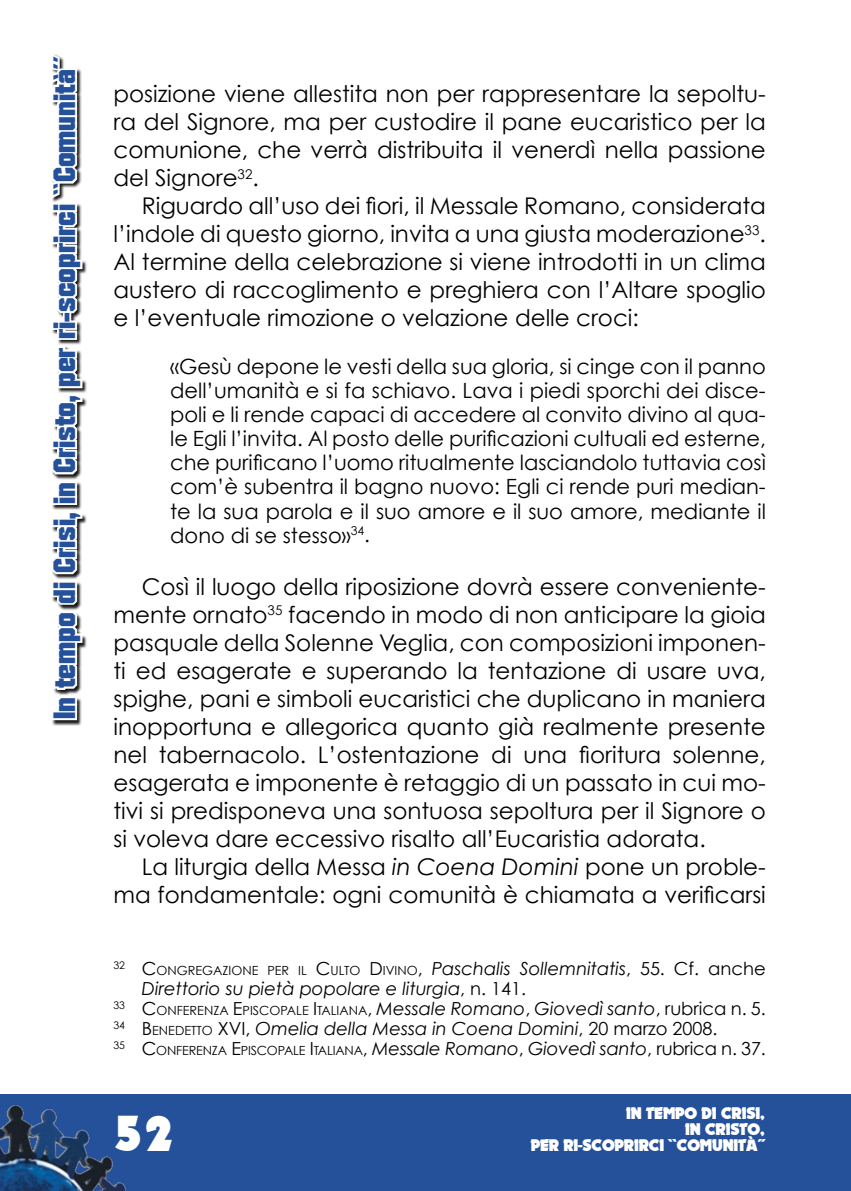
<style>
.page{position:relative;width:851px;height:1191px;background:#fff}
.page>*{position:absolute;margin:0;border:0;box-sizing:border-box;transform-origin:0 0}
.t1{font:48px "November";color:#fff}
.t2{font:30px "Autumn";color:#24519a}
.t3{font:23px/28px "Century Gothic";color:#000;text-align:justify}
.t4{font:21px/24px "Century Gothic";color:#000;text-align:justify}
.t5{font:italic 18px "Century Gothic";color:#000}
.t6{font:16px/16px "November";letter-spacing:-.01em;color:#fff;text-align:right}
.t7{font:12.6px "Century Gothic";color:#000}
.s1{font-style:italic}
.s2{font-size:18px}
.s3{font-style:italic;font-size:18px}
.s4{font-style:normal}
.s5{font-style:normal;font-size:12.6px}
</style>
<div class="page">
<div style="left:0;top:1094px;width:850px;height:97px;background:#24519a"></div>
<hr style="left:850px;top:1094px;width:1px;height:97px;background:#24519a">
<img style="left:0;top:1105px;width:126px;height:86px">
<div style="left:52px;top:54px;width:35px;height:671px;background:#000;opacity:.9"></div>
<div style="left:51px;top:710px;width:26px;height:10px;border:4px solid #fff"></div>
<svg style="left:51px;top:586px;width:33px;height:129px"></svg>
<div style="left:57px;top:580px;width:20px;height:10px;border:4px solid #fff"></div>
<svg style="left:52px;top:509px;width:32px;height:67px"></svg>
<div style="left:57px;top:495px;width:20px;height:10px;border:4px solid #fff"></div>
<svg style="left:52px;top:325px;width:32px;height:175px"></svg>
<div style="left:57px;top:320px;width:20px;height:10px;border:4px solid #fff"></div>
<svg style="left:55px;top:208px;width:29px;height:107px"></svg>
<div style="left:57px;top:203px;width:20px;height:9px;border:4px solid #fff"></div>
<svg style="left:52px;top:54px;width:29px;height:148px"></svg>
<h2 class="t2" style="left:45px;top:719px;width:664px;rotate:-90deg">In tempo di Crisi, in Cristo, per ri-scoprirci ``Comunità´´</h2>
<p class="t3" style="left:113px;top:80px;width:653px">posizione viene allestita non per rappresentare la sepoltu&shy;ra del Signore, ma per custodire il pane eucaristico per la comunione, che verrà distribuita il venerdì nella passione del Signore<sup>32</sup>.</p>
<p class="t3" style="left:113px;top:192px;width:653px;text-indent:28px">Riguardo all’uso dei fiori, il Messale Romano, considerata l’indole di questo giorno, invita a una giusta moderazione<sup>33</sup>.<br>Al termine della celebrazione si viene introdotti in un clima austero di raccoglimento e preghiera con l’Altare spoglio e l’eventuale rimozione o velazione delle croci:</p>
<p class="t4" style="left:170px;top:354px;width:597px">«Gesù depone le vesti della sua gloria, si cinge con il panno dell’umanità e si fa schiavo. Lava i piedi sporchi dei disce&shy;poli e li rende capaci di accedere al convito divino al qua&shy;le Egli l’invita. Al posto delle purificazioni cultuali ed esterne, che purificano l’uomo ritualmente lasciandolo tuttavia così com’è subentra il bagno nuovo: Egli ci rende puri median&shy;te la sua parola e il suo amore e il suo amore, mediante il dono di se stesso»<sup>34</sup>.</p>
<p class="t3" style="left:113px;top:572px;width:653px;text-indent:28px">Così il luogo della riposizione dovrà essere conveniente&shy;mente ornato<sup>35</sup> facendo in modo di non anticipare la gioia pasquale della Solenne Veglia, con composizioni imponen&shy;ti ed esagerate e superando la tentazione di usare uva, spighe, pani e simboli eucaristici che duplicano in maniera inopportuna e allegorica quanto già realmente presente nel tabernacolo. L’ostentazione di una fioritura solenne, esagerata e imponente è retaggio di un passato in cui mo&shy;tivi si predisponeva una sontuosa sepoltura per il Signore o si voleva dare eccessivo risalto all’Eucaristia adorata.</p>
<p class="t3" style="left:113px;top:852px;width:653px;text-align:right">La liturgia della Messa <span class="s1">in Coena Domini</span> pone un proble&shy;ma fondamentale: ogni comunità è chiamata a verificarsi</p>
<p class="t7" style="left:113px;top:962px;width:653px"><sup>32</sup> <span class="s2">C</span>ONGREGAZIONE PER IL <span class="s2">C</span> ULTO <span class="s2">D</span> IVINO<span class="s2">,</span> <span class="s3">Paschalis Sollemnitatis</span><span class="s2">, 55. Cf. anche</span></p>
<p class="t5" style="left:142px;top:977px;width:386px">Direttorio su pietà popolare e liturgia<span class="s4">, n. 141.</span></p>
<p class="t7" style="left:113px;top:1002px;width:653px"><sup>33</sup> <span class="s2">C</span>ONFERENZA <span class="s2">E</span>PISCOPALE <span class="s2">I</span>TALIANA<span class="s2">,</span> <span class="s3">Messale Romano</span><span class="s2">,</span> <span class="s3">Giovedì santo</span><span class="s2">, rubrica n. 5.</span></p>
<p class="t5" style="left:113px;top:1017px;width:605px"><sup>34</sup> <span class="s4">B</span> <span class="s5">ENEDETTO</span> <span class="s4">XVI</span><span class="s4">,</span> Omelia della Messa in Coena Domini<span class="s4">, 20 marzo 2008.</span></p>
<p class="t7" style="left:113px;top:1042px;width:653px"><sup>35</sup> <span class="s2">C</span>ONFERENZA <span class="s2">E</span>PISCOPALE <span class="s2">I</span>TALIANA<span class="s2">,</span> <span class="s3">Messale Romano</span><span class="s2">,</span> <span class="s3">Giovedì santo</span><span class="s2">, rubrica n. 37.</span></p>
<h1 class="t1" style="left:113px;top:1105px;width:63px">52</h1>
<p class="t6" style="left:626px;top:1106px;width:140px">IN TEMPO DI CRISI,<br>IN CRISTO,</p>
<p class="t6" style="left:530px;top:1138px;width:235px">PER RI-SCOPRIRCI ``COMUNITÀ´´</p>
</div>
